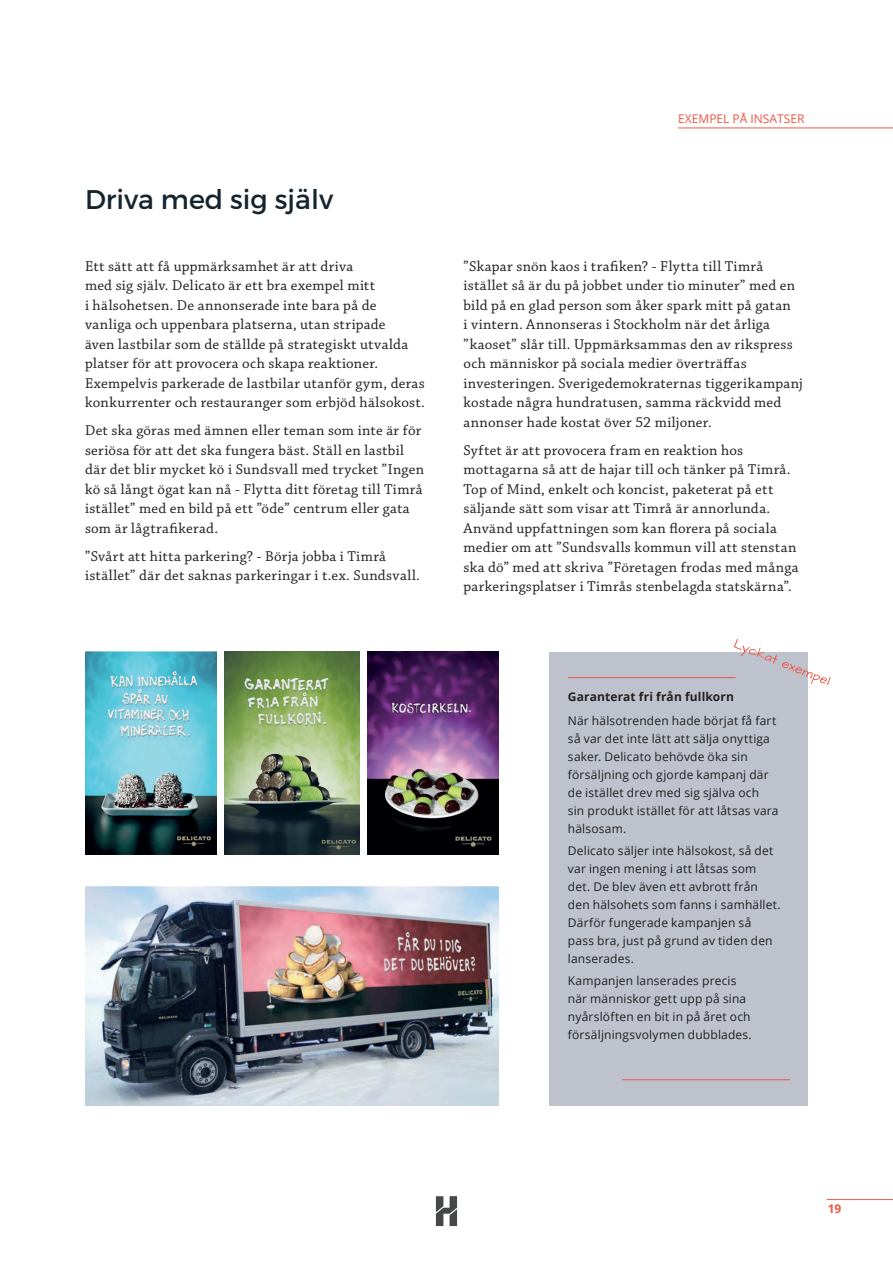
<style>
.page{position:relative;width:893px;height:1263px;background:#fff}
.page>*{position:absolute;margin:0;border:0;box-sizing:border-box;transform-origin:0 0}
.t1{font:27px "Montserrat";color:#16242e}
.t2{font:15px/19.5px "Chaparral Pro";letter-spacing:.02em;color:#231f20}
.t3{font:12px/18px "Open Sans";letter-spacing:.015em;color:#231f20}
.t4{font:700 12px "Open Sans";letter-spacing:.01em;color:#231f20}
.t5{font:12px "Open Sans";color:#ef5645}
.t6{font:700 12px "Open Sans";color:#ef5645}
</style>
<div class="page">
<svg style="left:436px;top:1196px;width:21px;height:30px"></svg>
<hr style="left:827px;top:1199px;width:66px;height:1px;background:#ef5645">
<hr style="left:678px;top:128px;width:215px;height:1px;background:#ef5645">
<img style="left:85px;top:887px;width:414px;height:219px">
<div style="left:550px;top:652px;width:258px;height:454px;background:#bdc2cd"></div>
<hr style="left:568px;top:677px;width:168px;height:1px;background:#ef5645">
<hr style="left:622px;top:1079px;width:168px;height:1px;background:#ef5645">
<svg style="left:733px;top:639px;width:98px;height:46px"></svg>
<img style="left:85px;top:652px;width:131px;height:203px">
<img style="left:367px;top:652px;width:132px;height:203px">
<img style="left:224px;top:652px;width:135px;height:203px">
<h1 class="t1" style="left:85px;top:183px;width:250px">Driva med sig själv</h1>
<p class="t2" style="left:85px;top:257px;width:341px">Ett sätt att få uppmärksamhet är att driva<br>med sig själv. Delicato är ett bra exempel mitt<br>i hälsohetsen. De annonserade inte bara på de vanliga och uppenbara platserna, utan stripade<br>även lastbilar som de ställde på strategiskt utvalda platser för att provocera och skapa reaktioner.<br>Exempelvis parkerade de lastbilar utanför gym, deras konkurrenter och restauranger som erbjöd hälsokost.</p>
<p class="t2" style="left:85px;top:421px;width:340px">Det ska göras med ämnen eller teman som inte är för seriösa för att det ska fungera bäst. Ställ en lastbil där det blir mycket kö i Sundsvall med trycket ”Ingen kö så långt ögat kan nå - Flytta ditt företag till Timrå istället” med en bild på ett ”öde” centrum eller gata som är lågtrafikerad.</p>
<p class="t2" style="left:85px;top:547px;width:336px">”Svårt att hitta parkering? - Börja jobba i Timrå istället” där det saknas parkeringar i t.ex. Sundsvall.</p>
<p class="t5" style="left:678px;top:111px;width:128px">EXEMPEL PÅ INSATSER</p>
<p class="t2" style="left:463px;top:257px;width:341px">”Skapar snön kaos i trafiken? - Flytta till Timrå istället så är du på jobbet under tio minuter” med en bild på en glad person som åker spark mitt på gatan<br>i vintern. Annonseras i Stockholm när det årliga ”kaoset” slår till. Uppmärksammas den av rikspress och människor på sociala medier överträffas investeringen. Sverigedemokraternas tiggerikampanj kostade några hundratusen, samma räckvidd med annonser hade kostat över 52 miljoner.</p>
<p class="t2" style="left:463px;top:441px;width:336px">Syftet är att provocera fram en reaktion hos mottagarna så att de hajar till och tänker på Timrå.<br>Top of Mind, enkelt och koncist, paketerat på ett säljande sätt som visar att Timrå är annorlunda.<br>Använd uppfattningen som kan florera på sociala medier om att ”Sundsvalls kommun vill att stenstan ska dö” med att skriva ”Företagen frodas med många parkeringsplatser i Timrås stenbelagda statskärna”.</p>
<p class="t4" style="left:568px;top:688px;width:168px">Garanterat fri från fullkorn</p>
<p class="t3" style="left:568px;top:711px;width:212px">När hälsotrenden hade börjat få fart så var det inte lätt att sälja onyttiga saker. Delicato behövde öka sin försäljning och gjorde kampanj där de istället drev med sig själva och sin produkt istället för att låtsas vara hälsosam.</p>
<p class="t3" style="left:568px;top:841px;width:214px">Delicato säljer inte hälsokost, så det var ingen mening i att låtsas som det. De blev även ett avbrott från den hälsohets som fanns i samhället.<br>Därför fungerade kampanjen så<br>pass bra, just på grund av tiden den lanserades.</p>
<p class="t3" style="left:568px;top:971px;width:185px">Kampanjen lanserades precis när människor gett upp på sina nyårslöften en bit in på året och försäljningsvolymen dubblades.</p>
<p class="t6" style="left:828px;top:1200px;width:15px">19</p>
</div>
